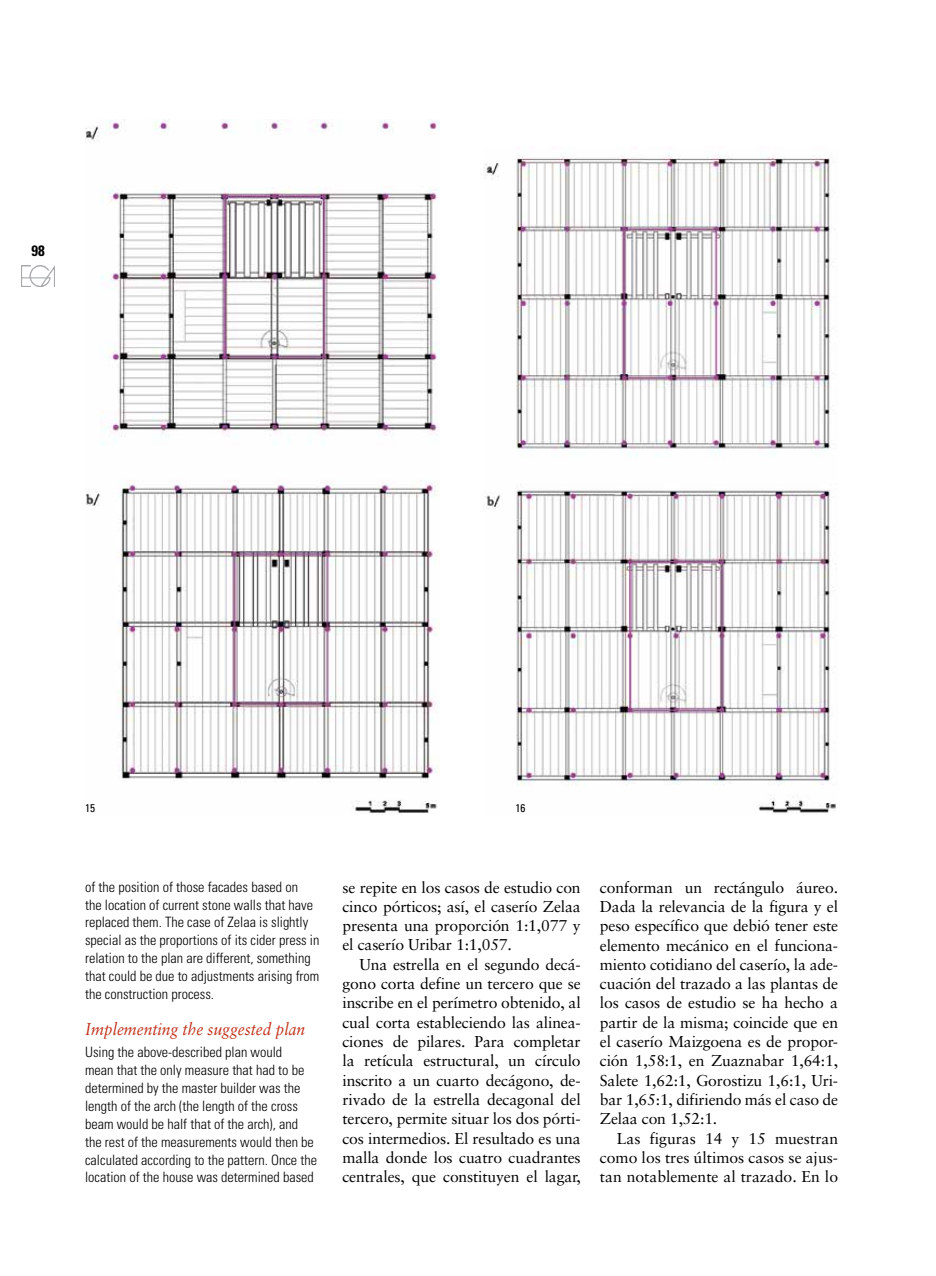
<style>
.page{position:relative;width:936px;height:1276px;background:#fff}
.page>*{position:absolute;margin:0;border:0;box-sizing:border-box;transform-origin:0 0}
.t1{font:italic 17.25px "Sabon";color:#c03019;scale:.9 1}
.t2{font:15.75px/19.4px "Sabon";letter-spacing:-.01em;color:#000;text-align:justify}
.t3{font:700 condensed 15px "Univers";color:#000}
.t4{font:300 condensed 14.25px/17.9px "Univers";color:#000}
.t5{font:condensed 11.25px "Univers";color:#000}
</style>
<div class="page">
<img style="left:22px;top:265px;width:33px;height:21px">
<img style="left:85px;top:119px;width:354px;height:695px">
<img style="left:484px;top:154px;width:352px;height:660px">
<p class="t3" style="left:32px;top:242px;width:15px">98</p>
<p class="t5" style="left:85px;top:801px;width:11px">15</p>
<p class="t5" style="left:515px;top:801px;width:11px">16</p>
<p class="t4" style="left:85px;top:878px;width:236px">of the position of those facades based on<br>the location of current stone walls that have replaced them. The case of Zelaa is slightly special as the proportions of its cider press in relation to the plan are different, something that could be due to adjustments arising from the construction process.</p>
<p class="t1" style="left:85px;top:1019px;width:246px">Implementing the suggested plan</p>
<p class="t4" style="left:85px;top:1043px;width:233px">Using the above-described plan would<br>mean that the only measure that had to be determined by the master builder was the length of the arch (the length of the cross beam would be half that of the arch), and the rest of the measurements would then be calculated according to the pattern. Once the location of the house was determined based</p>
<p class="t2" style="left:342px;top:877px;width:240px">se repite en los casos de estudio con cinco pórticos; así, el caserío Zelaa presenta una proporción 1:1,077 y el caserío Uribar 1:1,057.</p>
<p class="t2" style="left:342px;top:954px;width:240px;text-indent:17px">Una estrella en el segundo decá&shy;gono corta define un tercero que se inscribe en el perímetro obtenido, al cual corta estableciendo las alinea&shy;ciones de pilares. Para completar la retícula estructural, un círculo inscrito a un cuarto decágono, de&shy;rivado de la estrella decagonal del tercero, permite situar los dos pórti&shy;cos intermedios. El resultado es una malla donde los cuatro cuadrantes centrales, que constituyen el lagar,</p>
<p class="t2" style="left:600px;top:877px;width:240px">conforman un rectángulo áureo.<br>Dada la relevancia de la figura y el peso específico que debió tener este elemento mecánico en el funciona&shy;miento cotidiano del caserío, la ade&shy;cuación del trazado a las plantas de los casos de estudio se ha hecho a partir de la misma; coincide que en el caserío Maizgoena es de propor&shy;ción 1,58:1, en Zuaznabar 1,64:1, Salete 1,62:1, Gorostizu 1,6:1, Uri&shy;bar 1,65:1, difiriendo más el caso de Zelaa con 1,52:1.</p>
<p class="t2" style="left:600px;top:1128px;width:240px;text-indent:17px">Las figuras 14 y 15 muestran como los tres últimos casos se ajus&shy;tan notablemente al trazado. En lo</p>
</div>
